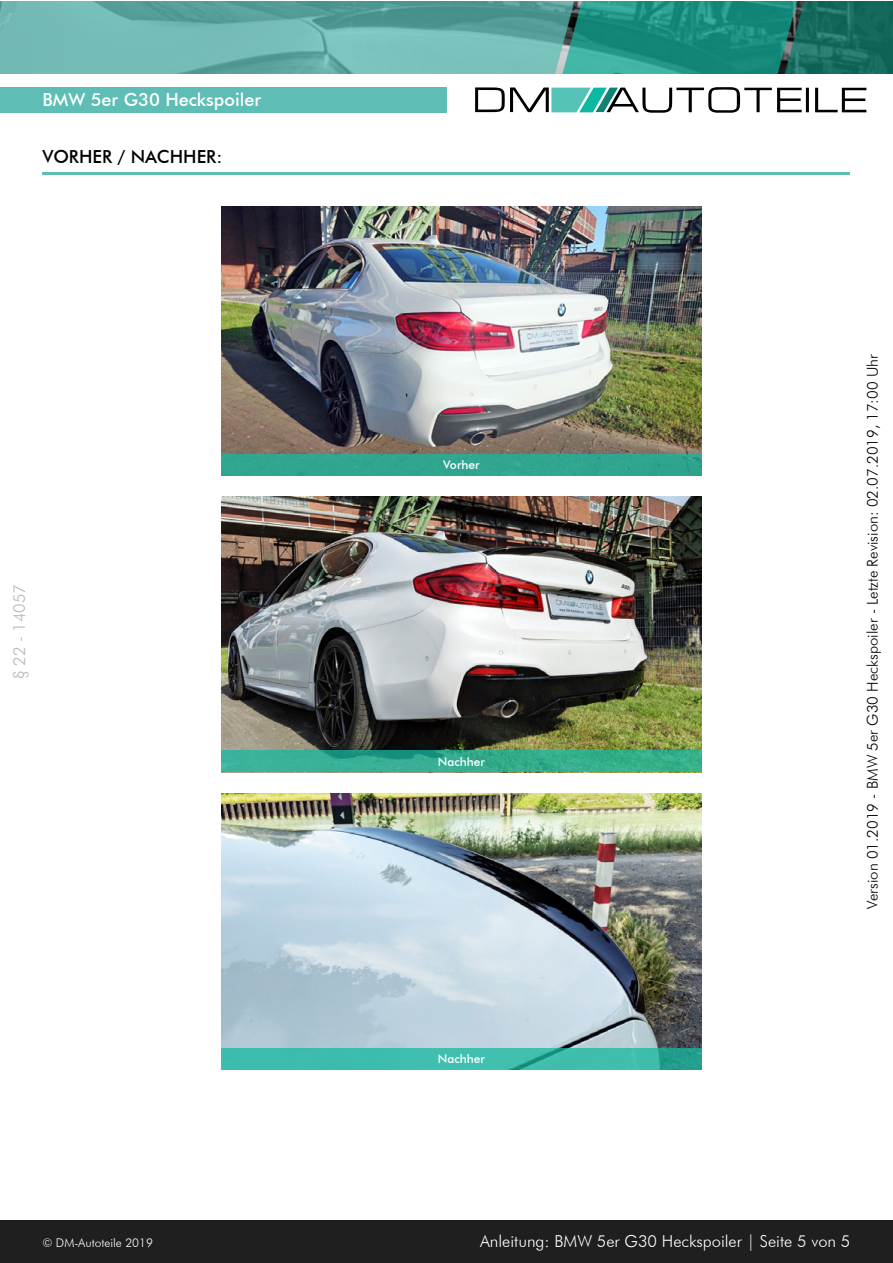
<style>
.page{position:relative;width:893px;height:1263px;background:#fff}
.page>*{position:absolute;margin:0;border:0;box-sizing:border-box;transform-origin:0 0}
.t1{font:500 18px "Futura BT";color:#fff}
.t2{font:500 18px "Futura BT";color:#000}
.t3{font:300 16.5px "Futura BT";color:#fff}
.t4{font:300 16.5px "Futura BT";color:#b6b8ba}
.t5{font:300 15px "Futura BT";color:#000}
.t6{font:500 12px "Futura BT";color:#fff}
.t7{font:300 12px "Futura BT";color:#fff}
</style>
<div class="page">
<div style="left:0;top:87px;width:446px;height:26px;background:#5ebeb5"></div>
<div style="left:0;top:1220px;width:893px;height:43px;background:#1f1f1f"></div>
<img style="left:221px;top:206px;width:481px;height:248px">
<img style="left:221px;top:496px;width:481px;height:254px">
<svg style="left:475px;top:87px;width:391px;height:26px"></svg>
<hr style="left:43px;top:172px;width:807px;height:2px;background:#5ebeb5">
<div style="left:221px;top:454px;width:481px;height:22px;background:#30a58f"></div>
<svg style="left:221px;top:750px;width:481px;height:22px;background:#33ac8f"></svg>
<img style="left:221px;top:794px;width:481px;height:254px">
<svg style="left:221px;top:1048px;width:481px;height:21px;background:#3ab9a9"></svg>
<img style="left:0;top:1px;width:892px;height:72px">
<p class="t1" style="left:43px;top:89px;width:220px">BMW 5er G30 Heckspoiler</p>
<p class="t2" style="left:43px;top:145px;width:24px">Vorher</p>
<p class="t2" style="left:118px;top:145px;width:27px">/ nachher</p>
<p class="t2" style="left:216px;top:145px;width:7px">:</p>
<p class="t4" style="left:9px;top:679px;width:96px;rotate:-90deg">§ 22 - 14057</p>
<p class="t6" style="left:443px;top:458px;width:38px">Vorher</p>
<p class="t6" style="left:438px;top:754px;width:49px">Nachher</p>
<p class="t6" style="left:438px;top:1051px;width:49px">Nachher</p>
<p class="t5" style="left:863px;top:909px;width:556px;rotate:-90deg">Version 01.2019 - BMW 5er G30 Heckspoiler - Letzte Revision: 02.07.2019, 17:00 Uhr</p>
<p class="t7" style="left:43px;top:1235px;width:112px">© DM-Autoteile 2019</p>
<p class="t3" style="left:480px;top:1231px;width:372px">Anleitung: BMW 5er G30 Heckspoiler | Seite 5 von 5</p>
</div>
